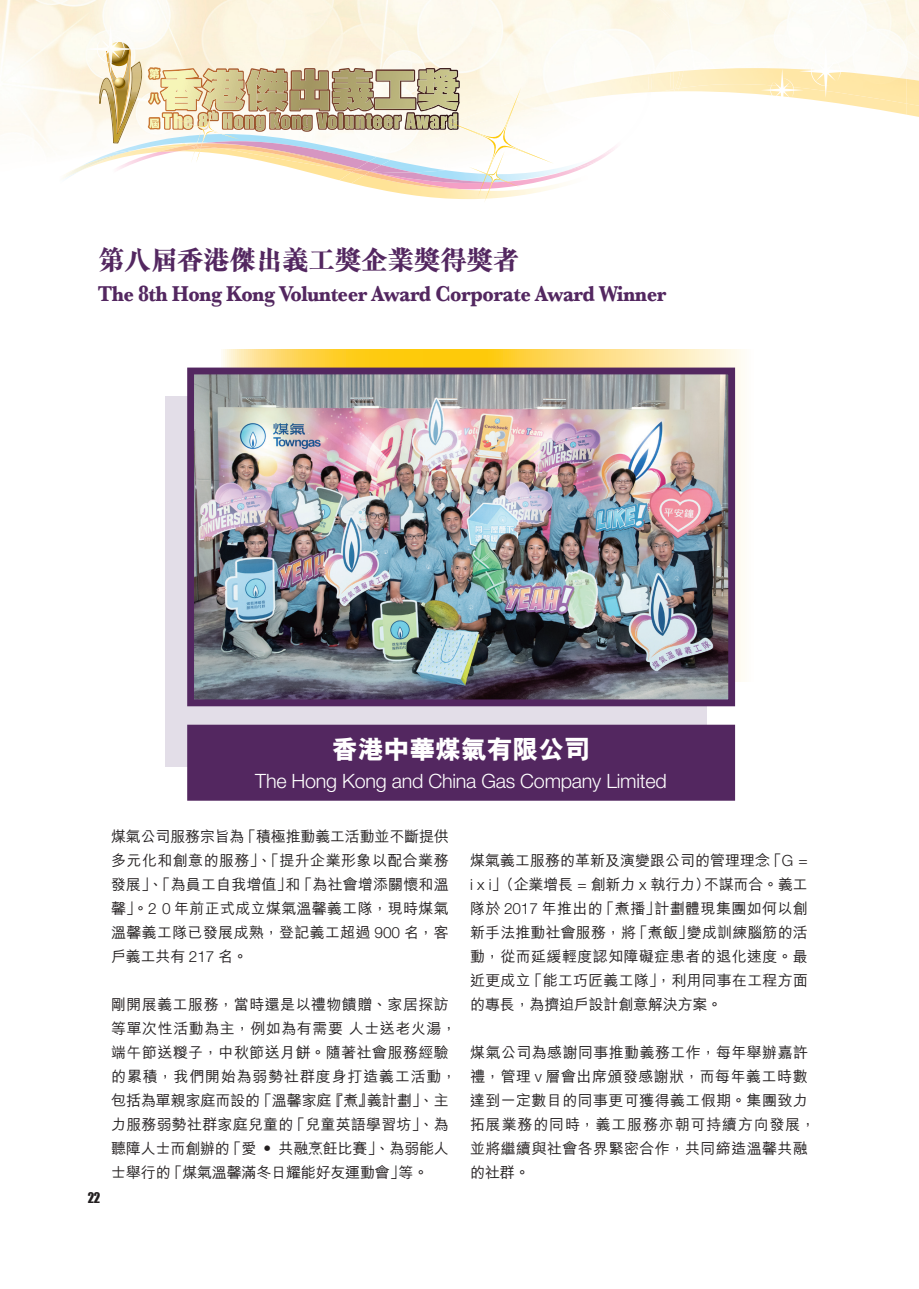
<style>
.page{position:relative;width:919px;height:1289px;background:#fff}
.page>*{position:absolute;margin:0;border:0;box-sizing:border-box;transform-origin:0 0}
.t1{font:800 27px "M Sung HK";letter-spacing:-.025em;color:#532760}
.t2{font:800 26.1px "M Hei HK";letter-spacing:-.015em;color:#fff}
.t3{font:700 22.5px "Baskerville";letter-spacing:-.025em;color:#532760;scale:.9 1}
.t4{font:300 19.8px "Helvetica Neue LT Std";letter-spacing:-.015em;color:#fff}
.t5{font:500 15px/24px "M Hei HK";letter-spacing:.025em;color:#231f20;text-align:justify}
.t6{font:13.5px "Impact";color:#231f20;scale:.95 1}
.s1{font-family:"Helvetica Neue LT Std";font-weight:300;font-size:15.45px}
</style>
<div class="page">
<img style="left:0;top:0;width:208px;height:149px">
<img style="left:161px;top:68px;width:13px;height:43px">
<img style="left:162px;top:112px;width:12px;height:18px">
<svg style="left:148px;top:67px;width:13px;height:62px"></svg>
<img style="left:110px;top:135px;width:70px;height:11px">
<img style="left:180px;top:131px;width:20px;height:13px">
<img style="left:184px;top:136px;width:15px;height:7px">
<img style="left:666px;top:55px;width:7px;height:16px">
<img style="left:200px;top:130px;width:390px;height:69px">
<img style="left:81px;top:146px;width:92px;height:20px">
<img style="left:140px;top:144px;width:44px;height:5px">
<img style="left:64px;top:152px;width:63px;height:27px">
<img style="left:201px;top:170px;width:151px;height:2px">
<img style="left:201px;top:143px;width:156px;height:27px">
<img style="left:364px;top:172px;width:93px;height:17px">
<img style="left:248px;top:146px;width:109px;height:23px">
<img style="left:157px;top:146px;width:27px;height:6px">
<svg style="left:184px;top:143px;width:23px;height:20px"></svg>
<img style="left:852px;top:103px;width:54px;height:12px">
<img style="left:679px;top:68px;width:227px;height:35px">
<svg style="left:174px;top:68px;width:284px;height:62px;background:#c4b187"></svg>
<img style="left:200px;top:180px;width:151px;height:170px">
<img style="left:368px;top:71px;width:315px;height:94px">
<img style="left:647px;top:74px;width:4px;height:18px">
<img style="left:357px;top:162px;width:24px;height:9px">
<svg style="left:661px;top:88px;width:18px;height:4px"></svg>
<img style="left:339px;top:172px;width:25px;height:11px">
<img style="left:352px;top:170px;width:18px;height:5px">
<svg style="left:355px;top:168px;width:15px;height:4px"></svg>
<svg style="left:760px;top:45px;width:92px;height:61px"></svg>
<img style="left:86px;top:24px;width:49px;height:43px">
<svg style="left:99px;top:42px;width:43px;height:101px"></svg>
<svg style="left:445px;top:88px;width:109px;height:108px"></svg>
<svg style="left:459px;top:102px;width:80px;height:80px;fill:#fefaf2"></svg>
<svg style="left:468px;top:151px;width:52px;height:52px"></svg>
<svg style="left:475px;top:158px;width:38px;height:38px"></svg>
<img style="left:906px;top:0;width:12px;height:79px">
<img style="left:906px;top:106px;width:12px;height:11px">
<img style="left:906px;top:79px;width:12px;height:27px">
<div style="left:166px;top:396px;width:541px;height:370px;background:#e3dee8"></div>
<svg style="left:223px;top:350px;width:520px;height:331px"></svg>
<img style="left:195px;top:375px;width:532px;height:323px">
<div style="left:187px;top:367px;width:548px;height:339px;border:7px solid #532760"></div>
<div style="left:187px;top:724px;width:548px;height:76px;background:#532760"></div>
<h1 class="t1" style="left:98px;top:241px;width:423px">第八屆香港傑出義工獎企業獎得獎者</h1>
<h3 class="t3" style="left:98px;top:280px;width:633px">The 8th Hong Kong Volunteer Award Corporate Award Winner</h3>
<h2 class="t2" style="left:332px;top:731px;width:260px">香港中華煤氣有限公司</h2>
<h3 class="t4" style="left:255px;top:769px;width:413px">The Hong Kong and China Gas Company Limited</h3>
<p class="t6" style="left:88px;top:1187px;width:15px">22</p>
<p class="t5" style="left:111px;top:823px;width:339px">煤氣公司服務宗旨為「積極推動義工活動並不斷提供多元化和創意的服務」、「提升企業形象以配合業務發展」、「為員工自我增值」和「為社會增添關懷和溫馨」。<span class="s1">2 0</span> 年前正式成立煤氣溫馨義工隊，現時煤氣溫馨義工隊已發展成熟，登記義工超過 <span class="s1">900</span> 名，客戶義工共有 <span class="s1">217</span> 名。</p>
<p class="t5" style="left:111px;top:991px;width:347px;text-align:left">剛開展義工服務，當時還是以禮物饋贈、家居探訪等單次性活動為主，例如為有需要人士送老火湯，端午節送糉子，中秋節送月餅。隨著社會服務經驗的累積，我們開始為弱勢社群度身打造義工活動，包括為單親家庭而設的「溫馨家庭『煮』義計劃」、主力服務弱勢社群家庭兒童的「兒童英語學習坊」、為聽障人士而創辦的「愛 ‧ 共融烹飪比賽」、為弱能人士舉行的「煤氣溫馨滿冬日耀能好友運動會」等。</p>
<p class="t5" style="left:470px;top:847px;width:339px">煤氣義工服務的革新及演變跟公司的管理理念「<span class="s1">G = i x i</span>」（企業增長 <span class="s1">=</span> 創新力 <span class="s1">x</span> 執行力）不謀而合。義工隊於 <span class="s1">2017</span> 年推出的「煮播」計劃體現集團如何以創新手法推動社會服務，將「煮飯」變成訓練腦筋的活動，從而延緩輕度認知障礙症患者的退化速度。最近更成立「能工巧匠義工隊」，利用同事在工程方面的專長，為擠迫戶設計創意解決方案。</p>
<p class="t5" style="left:470px;top:1039px;width:347px;text-align:left">煤氣公司為感謝同事推動義務工作，每年舉辦嘉許禮，管理 <span class="s1">v</span> 層會出席頒發感謝狀，而每年義工時數達到一定數目的同事更可獲得義工假期。集團致力拓展業務的同時，義工服務亦朝可持續方向發展，並將繼續與社會各界緊密合作，共同締造溫馨共融的社群。</p>
</div>
